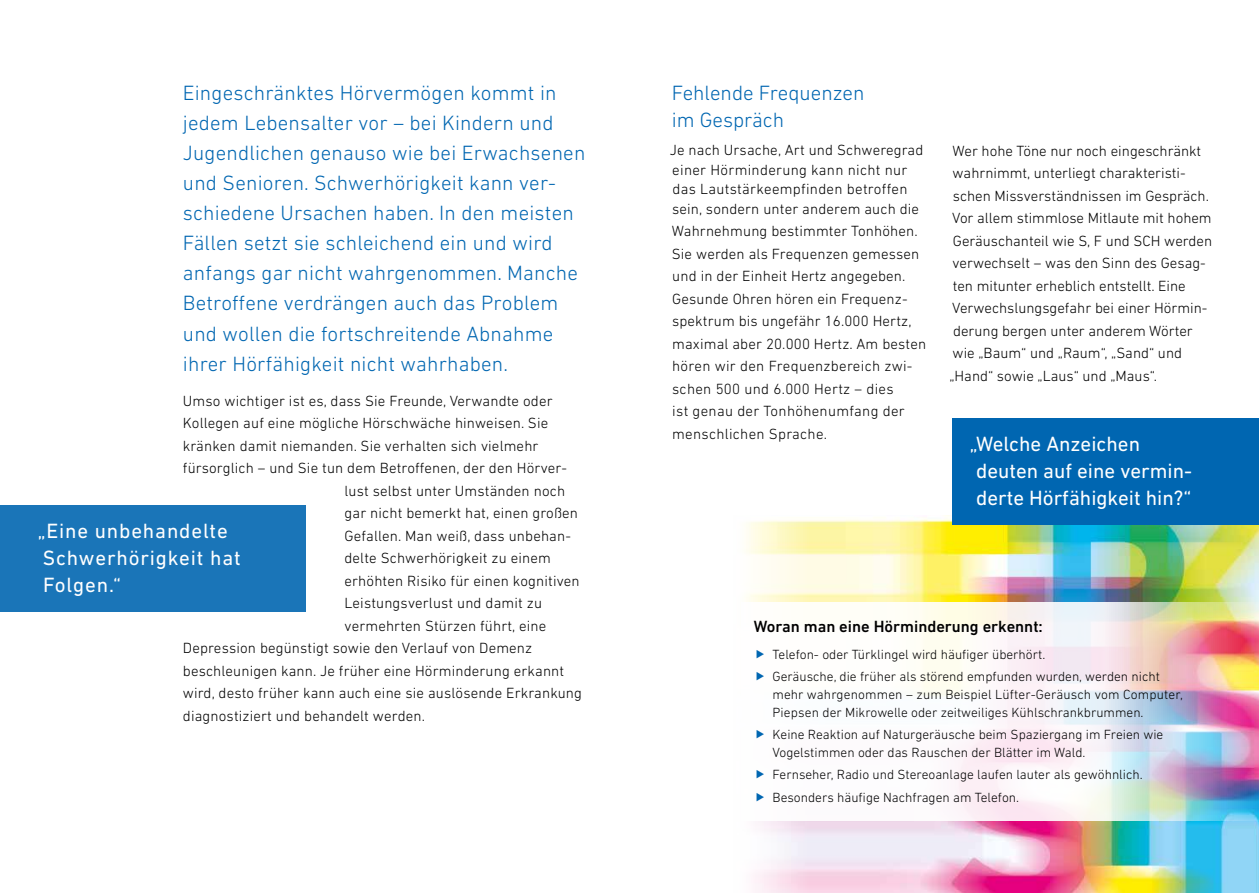
<style>
.page{position:relative;width:1259px;height:893px;background:#fff}
.page>*{position:absolute;margin:0;border:0;box-sizing:border-box;transform-origin:0 0}
.t1{font:300 21px/30px "DIN Next LT Pro";letter-spacing:.01em;color:#0066b1}
.t2{font:21px/27px "DIN Next LT Pro";color:#fff}
.t3{font:21px/27px "DIN Next LT Pro";letter-spacing:.04em;color:#fff}
.t4{font:500 16.5px "DIN Next LT Pro";color:#000}
.t5{font:300 15px/22.5px "DIN Next LT Pro";letter-spacing:.01em;color:#000}
.t6{font:300 13.5px/22.2px "DIN Next LT Pro";color:#000}
</style>
<div class="page">
<img style="left:746px;top:515px;width:513px;height:378px">
<div style="left:0;top:505px;width:306px;height:106px;background:#1a75b8"></div>
<img style="left:746px;top:602px;width:513px;height:219px">
<div style="left:952px;top:418px;width:307px;height:106px;background:#0066b1"></div>
<svg style="left:757px;top:649px;width:7px;height:9px"></svg>
<svg style="left:757px;top:672px;width:7px;height:8px"></svg>
<svg style="left:757px;top:730px;width:7px;height:8px"></svg>
<svg style="left:757px;top:770px;width:7px;height:9px"></svg>
<svg style="left:757px;top:792px;width:7px;height:9px"></svg>
<p class="t1" style="left:183px;top:78px;width:404px">Eingeschränktes Hörvermögen kommt in jedem Lebensalter vor – bei Kindern und Jugendlichen genauso wie bei Erwachsenen und Senioren. Schwerhörigkeit kann ver&shy;schiedene Ursachen haben. In den meisten Fällen setzt sie schleichend ein und wird anfangs gar nicht wahrgenommen. Manche Betroffene verdrängen auch das Problem und wollen die fortschreitende Abnahme ihrer Hörfähigkeit nicht wahrhaben.</p>
<p class="t5" style="left:183px;top:389px;width:371px">Umso wichtiger ist es, dass Sie Freunde, Verwandte oder</p>
<p class="t5" style="left:183px;top:412px;width:367px">Kollegen auf eine mögliche Hörschwäche hinweisen. Sie</p>
<p class="t5" style="left:183px;top:434px;width:357px">kränken damit niemanden. Sie verhalten sich vielmehr</p>
<p class="t5" style="left:183px;top:457px;width:385px">fürsorglich – und Sie tun dem Betroffenen, der den Hörver-</p>
<p class="t5" style="left:344px;top:479px;width:222px">lust selbst unter Umständen noch</p>
<p class="t5" style="left:344px;top:502px;width:235px">gar nicht bemerkt hat, einen großen</p>
<p class="t5" style="left:344px;top:524px;width:228px">Gefallen. Man weiß, dass unbehan-</p>
<p class="t5" style="left:344px;top:547px;width:208px">delte Schwerhörigkeit zu einem</p>
<p class="t5" style="left:344px;top:569px;width:237px">erhöhten Risiko für einen kognitiven</p>
<p class="t5" style="left:344px;top:592px;width:199px">Leistungsverlust und damit zu</p>
<p class="t5" style="left:344px;top:614px;width:203px">vermehrten Stürzen führt, eine</p>
<p class="t5" style="left:183px;top:637px;width:351px">Depression begünstigt sowie den Verlauf von Demenz</p>
<p class="t5" style="left:183px;top:659px;width:383px">beschleunigen kann. Je früher eine Hörminderung erkannt</p>
<p class="t5" style="left:183px;top:682px;width:401px">wird, desto früher kann auch eine sie auslösende Erkrankung</p>
<p class="t5" style="left:183px;top:704px;width:244px">diagnostiziert und behandelt werden.</p>
<h1 class="t3" style="left:38px;top:517px;width:205px">„Eine unbehandelte<br>Schwerhörigkeit hat<br>Folgen.“</h1>
<h1 class="t1" style="left:671px;top:80px;width:194px;line-height:27px">Fehlende Frequenzen im Gespräch</h1>
<p class="t5" style="left:670px;top:140px;width:255px;line-height:19.5px">Je nach Ursache, Art und Schweregrad einer Hörminderung kann nicht nur das Lautstärkeempfinden betroffen sein, sondern unter anderem auch die</p>
<p class="t5" style="left:672px;top:220px;width:256px">Wahrnehmung bestimmter Tonhöhen.<br>Sie werden als Frequenzen gemessen und in der Einheit Hertz angegeben.<br>Gesunde Ohren hören ein Frequenz&shy;spektrum bis ungefähr 16.000 Hertz, maximal aber 20.000 Hertz. Am besten hören wir den Frequenzbereich zwi&shy;schen 500 und 6.000 Hertz – dies<br>ist genau der Tonhöhenumfang der menschlichen Sprache.</p>
<p class="t5" style="left:949px;top:139px;width:264px">Wer hohe Töne nur noch eingeschränkt wahrnimmt, unterliegt charakteristi&shy;schen Missverständnissen im Gespräch.<br>Vor allem stimmlose Mitlaute mit hohem Geräuschanteil wie S, F und SCH werden verwechselt – was den Sinn des Gesag&shy;ten mitunter erheblich entstellt. Eine Verwechslungsgefahr bei einer Hörmin&shy;derung bergen unter anderem Wörter wie „Baum“ und „Raum“, „Sand“ und „Hand“ sowie „Laus“ und „Maus“.</p>
<h1 class="t2" style="left:969px;top:430px;width:224px">„Welche Anzeichen deuten auf eine vermin&shy;derte Hörfähigkeit hin?“</h1>
<p class="t4" style="left:754px;top:617px;width:290px">Woran man eine Hörminderung erkennt:</p>
<p class="t6" style="left:772px;top:643px;width:389px">Telefon- oder Türklingel wird häufiger überhört.<br>Geräusche, die früher als störend empfunden wurden, werden nicht</p>
<p class="t6" style="left:772px;top:685px;width:412px;line-height:18px">mehr wahrgenommen – zum Beispiel Lüfter-Geräusch vom Computer,<br>Piepsen der Mikrowelle oder zeitweiliges Kühlschrankbrummen.</p>
<p class="t6" style="left:772px;top:725px;width:392px;line-height:18px">Keine Reaktion auf Naturgeräusche beim Spaziergang im Freien wie<br>Vogelstimmen oder das Rauschen der Blätter im Wald.</p>
<p class="t6" style="left:772px;top:764px;width:371px">Fernseher, Radio und Stereoanlage laufen lauter als gewöhnlich.<br>Besonders häufige Nachfragen am Telefon.</p>
</div>
